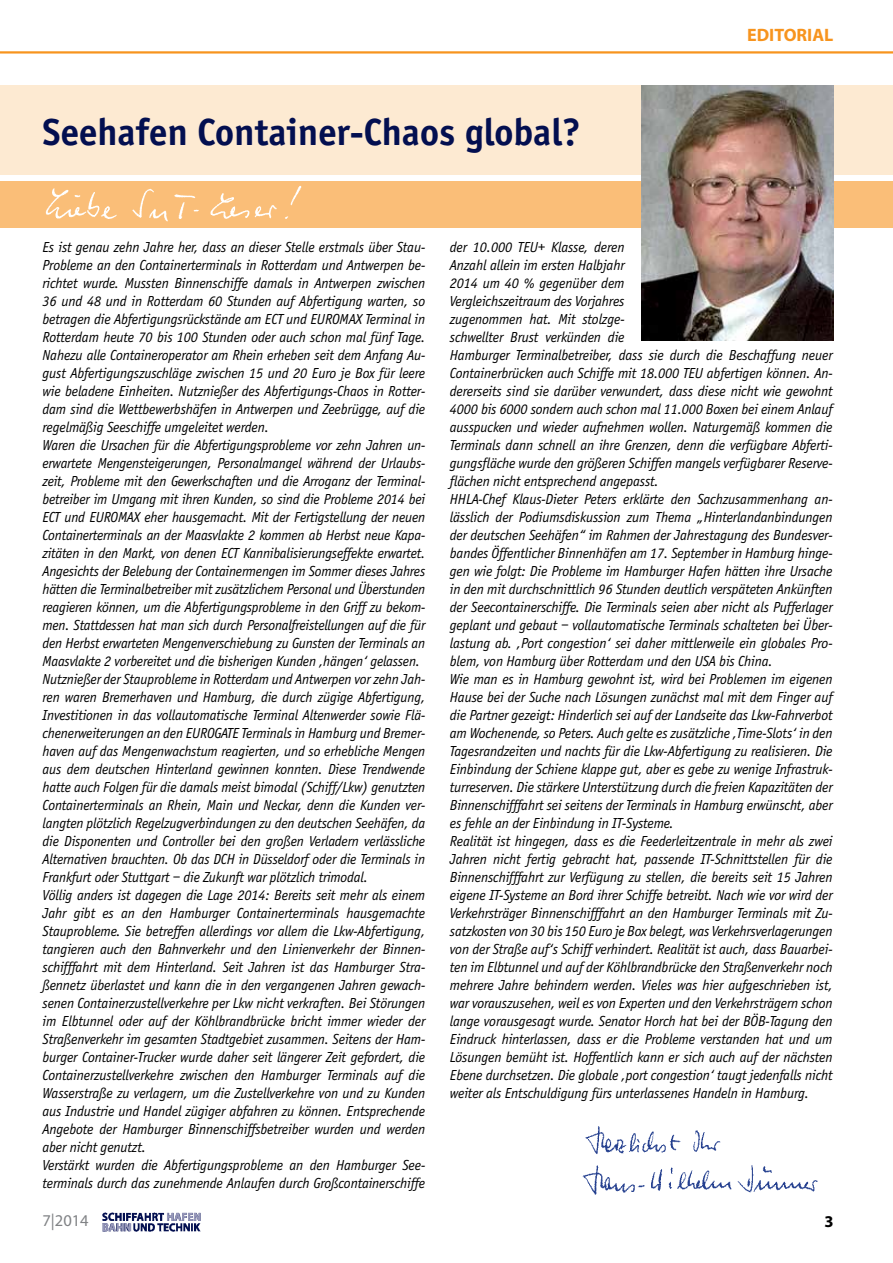
<style>
.page{position:relative;width:893px;height:1263px;background:#fff}
.page>*{position:absolute;margin:0;border:0;box-sizing:border-box;transform-origin:0 0}
.t1{font:700 39px "Officina Sans";color:#030f50}
.t2{font:700 18px "Myriad";color:#f7941e}
.t3{font:16.5px "Myriad";color:#808285}
.t4{font:700 16.5px "Myriad";color:#000}
.t5{font:italic 15px/18px "Officina Sans";letter-spacing:-.01em;color:#000}
</style>
<div class="page">
<img style="left:103px;top:1212px;width:98px;height:20px">
<img style="left:166px;top:1212px;width:35px;height:10px">
<img style="left:103px;top:1222px;width:30px;height:10px">
<div style="left:0;top:85px;width:893px;height:89px;background:#fdead2"></div>
<div style="left:0;top:181px;width:893px;height:46px;background:#fabe78"></div>
<hr style="left:0;top:51px;width:893px;height:3px;background:#f7941e">
<img style="left:642px;top:85px;width:191px;height:255px">
<img style="left:45px;top:185px;width:257px;height:37px">
<img style="left:582px;top:1126px;width:236px;height:69px">
<h1 class="t1" style="left:43px;top:108px;width:540px">Seehafen Container-Chaos global?</h1>
<p class="t2" style="left:747px;top:26px;width:11px">EDITORIAL</p>
<p class="t5" style="left:43px;top:238px;width:384px">Es ist genau zehn Jahre her, dass an dieser Stelle erstmals über Stau-Probleme an den Containerterminals in Rotterdam und Antwerpen be&shy;richtet wurde. Mussten Binnenschiffe damals in Antwerpen zwischen 36 und 48 und in Rotterdam 60 Stunden auf Abfertigung warten, so betragen die Abfertigungsrückstände am ECT und EUROMAX Terminal in Rotterdam heute 70 bis 100 Stunden oder auch schon mal fünf Tage.<br>Nahezu alle Containeroperator am Rhein erheben seit dem Anfang Au&shy;gust Abfertigungszuschläge zwischen 15 und 20 Euro je Box für leere wie beladene Einheiten. Nutznießer des Abfertigungs-Chaos in Rotter&shy;dam sind die Wettbewerbshäfen in Antwerpen und Zeebrügge, auf die regelmäßig Seeschiffe umgeleitet werden.<br>Waren die Ursachen für die Abfertigungsprobleme vor zehn Jahren un&shy;erwartete Mengensteigerungen, Personalmangel während der Urlaubs&shy;zeit, Probleme mit den Gewerkschaften und die Arroganz der Terminal&shy;betreiber im Umgang mit ihren Kunden, so sind die Probleme 2014 bei ECT und EUROMAX eher hausgemacht. Mit der Fertigstellung der neuen Containerterminals an der Maasvlakte 2 kommen ab Herbst neue Kapa&shy;zitäten in den Markt, von denen ECT Kannibalisierungseffekte erwartet.<br>Angesichts der Belebung der Containermengen im Sommer dieses Jahres hätten die Terminalbetreiber mit zusätzlichem Personal und Überstunden reagieren können, um die Abfertigungsprobleme in den Griff zu bekom&shy;men. Stattdessen hat man sich durch Personalfreistellungen auf die für den Herbst erwarteten Mengenverschiebung zu Gunsten der Terminals an Maasvlakte 2 vorbereitet und die bisherigen Kunden ‚hängen‘ gelassen.<br>Nutznießer der Stauprobleme in Rotterdam und Antwerpen vor zehn Jah&shy;ren waren Bremerhaven und Hamburg, die durch zügige Abfertigung, Investitionen in das vollautomatische Terminal Altenwerder sowie Flä&shy;chenerweiterungen an den EUROGATE Terminals in Hamburg und Bremer&shy;haven auf das Mengenwachstum reagierten, und so erhebliche Mengen aus dem deutschen Hinterland gewinnen konnten. Diese Trendwende hatte auch Folgen für die damals meist bimodal (Schiff/Lkw) genutzten Containerterminals an Rhein, Main und Neckar, denn die Kunden ver&shy;langten plötzlich Regelzugverbindungen zu den deutschen Seehäfen, da die Disponenten und Controller bei den großen Verladern verlässliche Alternativen brauchten. Ob das DCH in Düsseldorf oder die Terminals in Frankfurt oder Stuttgart – die Zukunft war plötzlich trimodal.<br>Völlig anders ist dagegen die Lage 2014: Bereits seit mehr als einem Jahr gibt es an den Hamburger Containerterminals hausgemachte Stauprobleme. Sie betreffen allerdings vor allem die Lkw-Abfertigung, tangieren auch den Bahnverkehr und den Linienverkehr der Binnen&shy;schifffahrt mit dem Hinterland. Seit Jahren ist das Hamburger Stra&shy;ßennetz überlastet und kann die in den vergangenen Jahren gewach&shy;senen Containerzustellverkehre per Lkw nicht verkraften. Bei Störungen im Elbtunnel oder auf der Köhlbrandbrücke bricht immer wieder der Straßenverkehr im gesamten Stadtgebiet zusammen. Seitens der Ham&shy;burger Container-Trucker wurde daher seit längerer Zeit gefordert, die Containerzustellverkehre zwischen den Hamburger Terminals auf die Wasserstraße zu verlagern, um die Zustellverkehre von und zu Kunden aus Industrie und Handel zügiger abfahren zu können. Entsprechende Angebote der Hamburger Binnenschiffsbetreiber wurden und werden aber nicht genutzt.<br>Verstärkt wurden die Abfertigungsprobleme an den Hamburger See&shy;terminals durch das zunehmende Anlaufen durch Großcontainerschiffe</p>
<p class="t5" style="left:450px;top:238px;width:384px">der 10.000 TEU+ Klasse, deren<br>Anzahl allein im ersten Halbjahr<br>2014 um 40 % gegenüber dem<br>Vergleichszeitraum des Vorjahres<br>zugenommen hat. Mit stolzge-<br>schwellter Brust verkünden die<br>Hamburger Terminalbetreiber, dass sie durch die Beschaffung neuer Containerbrücken auch Schiffe mit 18.000 TEU abfertigen können. An&shy;dererseits sind sie darüber verwundert, dass diese nicht wie gewohnt 4000 bis 6000 sondern auch schon mal 11.000 Boxen bei einem Anlauf ausspucken und wieder aufnehmen wollen. Naturgemäß kommen die Terminals dann schnell an ihre Grenzen, denn die verfügbare Abferti&shy;gungsfläche wurde den größeren Schiffen mangels verfügbarer Reserve&shy;flächen nicht entsprechend angepasst.<br>HHLA-Chef Klaus-Dieter Peters erklärte den Sachzusammenhang an&shy;lässlich der Podiumsdiskussion zum Thema „Hinterlandanbindungen der deutschen Seehäfen“ im Rahmen der Jahrestagung des Bundesver&shy;bandes Öffentlicher Binnenhäfen am 17. September in Hamburg hinge&shy;gen wie folgt: Die Probleme im Hamburger Hafen hätten ihre Ursache in den mit durchschnittlich 96 Stunden deutlich verspäteten Ankünften der Seecontainerschiffe. Die Terminals seien aber nicht als Pufferlager geplant und gebaut – vollautomatische Terminals schalteten bei Über&shy;lastung ab. ‚Port congestion‘ sei daher mittlerweile ein globales Pro&shy;blem, von Hamburg über Rotterdam und den USA bis China.<br>Wie man es in Hamburg gewohnt ist, wird bei Problemen im eigenen Hause bei der Suche nach Lösungen zunächst mal mit dem Finger auf die Partner gezeigt: Hinderlich sei auf der Landseite das Lkw-Fahrverbot am Wochenende, so Peters. Auch gelte es zusätzliche ‚Time-Slots‘ in den Tagesrandzeiten und nachts für die Lkw-Abfertigung zu realisieren. Die Einbindung der Schiene klappe gut, aber es gebe zu wenige Infrastruk&shy;turreserven. Die stärkere Unterstützung durch die freien Kapazitäten der Binnenschifffahrt sei seitens der Terminals in Hamburg erwünscht, aber es fehle an der Einbindung in IT-Systeme.<br>Realität ist hingegen, dass es die Feederleitzentrale in mehr als zwei Jahren nicht fertig gebracht hat, passende IT-Schnittstellen für die Binnenschifffahrt zur Verfügung zu stellen, die bereits seit 15 Jahren eigene IT-Systeme an Bord ihrer Schiffe betreibt. Nach wie vor wird der Verkehrsträger Binnenschifffahrt an den Hamburger Terminals mit Zu&shy;satzkosten von 30 bis 150 Euro je Box belegt, was Verkehrsverlagerungen von der Straße auf‘s Schiff verhindert. Realität ist auch, dass Bauarbei&shy;ten im Elbtunnel und auf der Köhlbrandbrücke den Straßenverkehr noch mehrere Jahre behindern werden. Vieles was hier aufgeschrieben ist, war vorauszusehen, weil es von Experten und den Verkehrsträgern schon lange vorausgesagt wurde. Senator Horch hat bei der BÖB-Tagung den Eindruck hinterlassen, dass er die Probleme verstanden hat und um Lösungen bemüht ist. Hoffentlich kann er sich auch auf der nächsten Ebene durchsetzen. Die globale ‚port congestion‘ taugt jedenfalls nicht weiter als Entschuldigung fürs unterlassenes Handeln in Hamburg.</p>
<p class="t3" style="left:43px;top:1213px;width:48px">7|2014</p>
<p class="t4" style="left:824px;top:1213px;width:11px">3</p>
</div>
